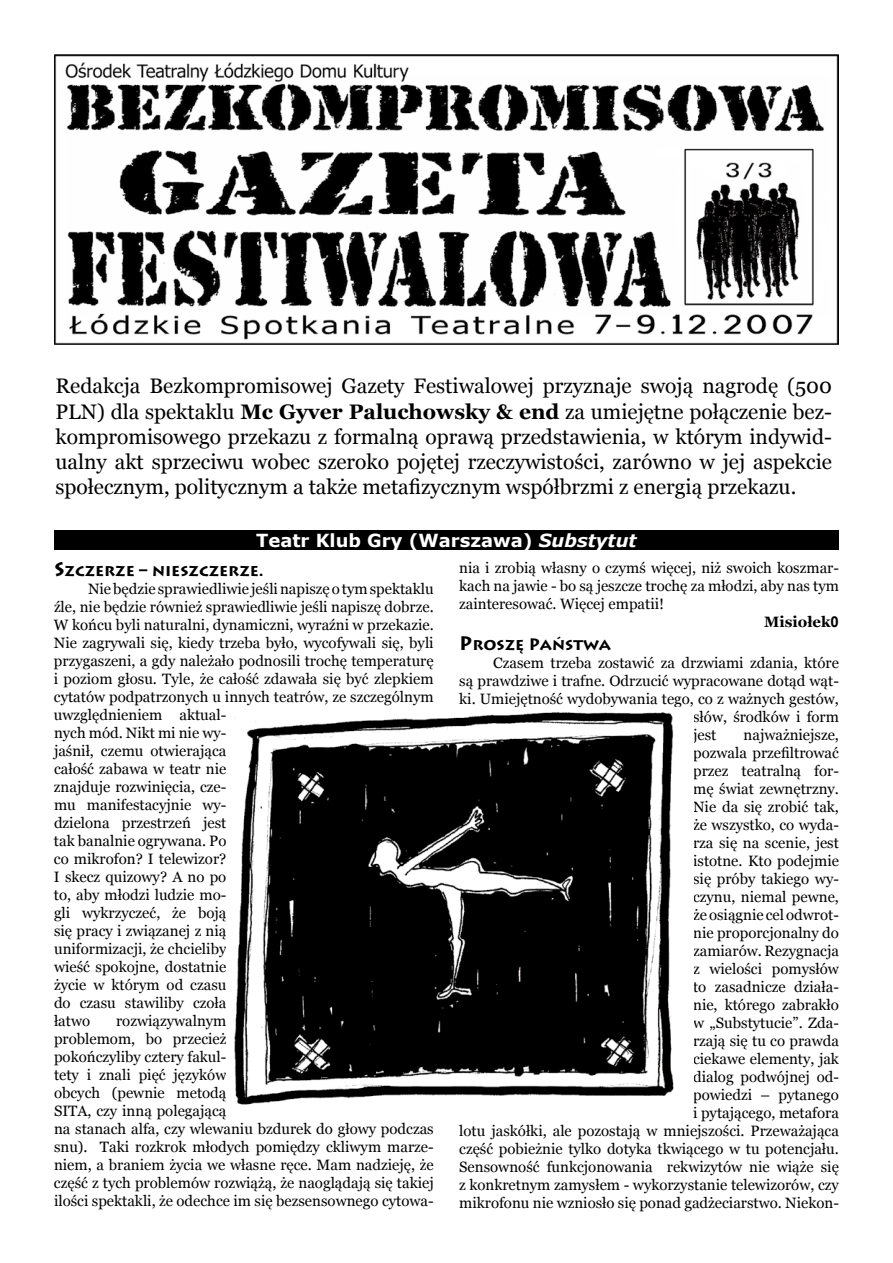
<style>
.page{position:relative;width:893px;height:1263px;background:#fff}
.page>*{position:absolute;margin:0;border:0;box-sizing:border-box;transform-origin:0 0}
.t1{font:21px/25.2px "Georgia";color:#000;text-align:justify}
.t2{font:700 18px "Verdana";color:#fff}
.t3{font:700 16.5px "Lithos Pro";color:#000}
.t4{font:15px/18px "Georgia";color:#000}
.t5{font:700 15px "Georgia";color:#000}
.s1{font-weight:700}
.s2{font-style:italic}
.s3{font-size:19.5px}
.s4{font-family:"Arial"}
</style>
<div class="page">
<img style="left:54px;top:54px;width:785px;height:290px">
<div style="left:54px;top:530px;width:785px;height:20px;background:#000"></div>
<img style="left:234px;top:712px;width:440px;height:393px">
<p class="t1" style="left:55px;top:373px;width:778px">Redakcja Bezkompromisowej Gazety Festiwalowej przyznaje swoją nagrodę (500<br>PLN) dla spektaklu <span class="s1">Mc Gyver Paluchowsky &amp; end</span> za umiejętne połączenie bez&shy;kompromisowego przekazu z formalną oprawą przedstawienia, w którym indywid&shy;ualny akt sprzeciwu wobec szeroko pojętej rzeczywistości, zarówno w jej aspekcie społecznym, politycznym a także metafizycznym współbrzmi z energią przekazu.</p>
<p class="t2" style="left:256px;top:529px;width:382px">Teatr Klub Gry (Warszawa) <span class="s2">Substytut</span></p>
<p class="t3" style="left:54px;top:560px;width:211px"><span class="s3">S</span>zczerze – nieszczerze.</p>
<p class="t4" style="left:54px;top:579px;width:381px;text-indent:34px">Niebędzie sprawiedliwie jeślinapiszęotymspektaklu źle, nie będzie również sprawiedliwie jeśli napiszę dobrze.<br>W końcu byli naturalni, dynamiczni, wyraźni w przekazie.<br>Nie zagrywali się, kiedy trzeba było, wycofywali się, byli przygaszeni, a gdy należało podnosili trochę temperaturę i poziom głosu. Tyle, że całość zdawała się być zlepkiem cytatów podpatrzonych u innych teatrów, ze szczególnym uwzględnieniem aktual-<br>nych mód. Nikt mi nie wy-<br>jaśnił, czemu otwierająca<br>całość zabawa w teatr nie<br>znajduje rozwinięcia, cze-<br>mu manifestacyjnie wy-<br>dzielona przestrzeń jest<br>tak banalnie ogrywana. Po<br>co mikrofon? I telewizor?<br>I skecz quizowy? A no po<br>to, aby młodzi ludzie mo-<br>gli wykrzyczeć, że boją<br>się pracy i związanej z nią<br>uniformizacji, że chcieliby<br>wieść spokojne, dostatnie<br>życie w którym od czasu<br>do czasu stawiliby czoła<br>łatwo</p>
<p class="t4" style="left:459px;top:558px;width:381px">nia i zrobią własny o czymś więcej, niż swoich koszmar-</p>
<p class="t4" style="left:459px;top:576px;width:381px">kach na jawie - bo są jeszcze trochę za młodzi, aby nas tym</p>
<p class="t4" style="left:459px;top:594px;width:206px">zainteresować. Więcej empatii!</p>
<p class="t5" style="left:764px;top:613px;width:76px">Misiołek<span class="s4">0</span></p>
<p class="t3" style="left:459px;top:634px;width:153px"><span class="s3">P</span>roszę Państwa</p>
<p class="t4" style="left:493px;top:654px;width:347px">Czasem trzeba zostawić za drzwiami zdania, które</p>
<p class="t4" style="left:459px;top:672px;width:381px">są prawdziwe i trafne. Odrzucić wypracowane dotąd wąt-</p>
<p class="t4" style="left:459px;top:690px;width:381px">ki. Umiejętność wydobywania tego, co z ważnych gestów,</p>
<p class="t4" style="left:693px;top:708px;width:147px">słów, środków i form</p>
<p class="t4" style="left:693px;top:726px;width:25px">jest</p>
<p class="t4" style="left:459px;top:726px;width:381px;text-align:right">najważniejsze,<br>pozwala przefiltrować<br>przez teatralną for-<br>mę świat zewnętrzny.<br>Nie da się zrobić tak,<br>że wszystko, co wyda-<br>rza się na scenie, jest<br>istotne. Kto podejmie<br>się próby takiego wy-<br>czynu, niemal pewne,<br>że osiągnie cel odwrot-<br>nie proporcjonalny do<br>zamiarów. Rezygnacja<br>z wielości pomysłów<br>to zasadnicze działa-<br>nie, którego zabrakło<br>w „Substytucie”. Zda-<br>rzają się tu co prawda<br>ciekawe elementy, jak<br>dialog podwójnej od-<br>powiedzi – pytanego<br>i pytającego, metafora<br>lotu jaskółki, ale pozostają w mniejszości. Przeważająca część pobieżnie tylko dotyka tkwiącego w tu potencjału.<br>Sensowność funkcjonowania rekwizytów nie wiąże się z konkretnym zamysłem - wykorzystanie telewizorów, czy mikrofonu nie wzniosło się ponad gadżeciarstwo. Niekon-</p>
<p class="t4" style="left:54px;top:1011px;width:381px;text-indent:62px">rozwiązywalnym<br>problemom, bo przecież<br>pokończyliby cztery fakul-<br>tety i znali pięć języków<br>obcych (pewnie metodą<br>SITA, czy inną polegającą<br>na stanach alfa, czy wlewaniu bzdurek do głowy podczas snu). Taki rozkrok młodych pomiędzy ckliwym marze&shy;niem, a braniem życia we własne ręce. Mam nadzieję, że część z tych problemów rozwiążą, że naoglądają się takiej ilości spektakli, że odechce im się bezsensownego cytowa-</p>
</div>
